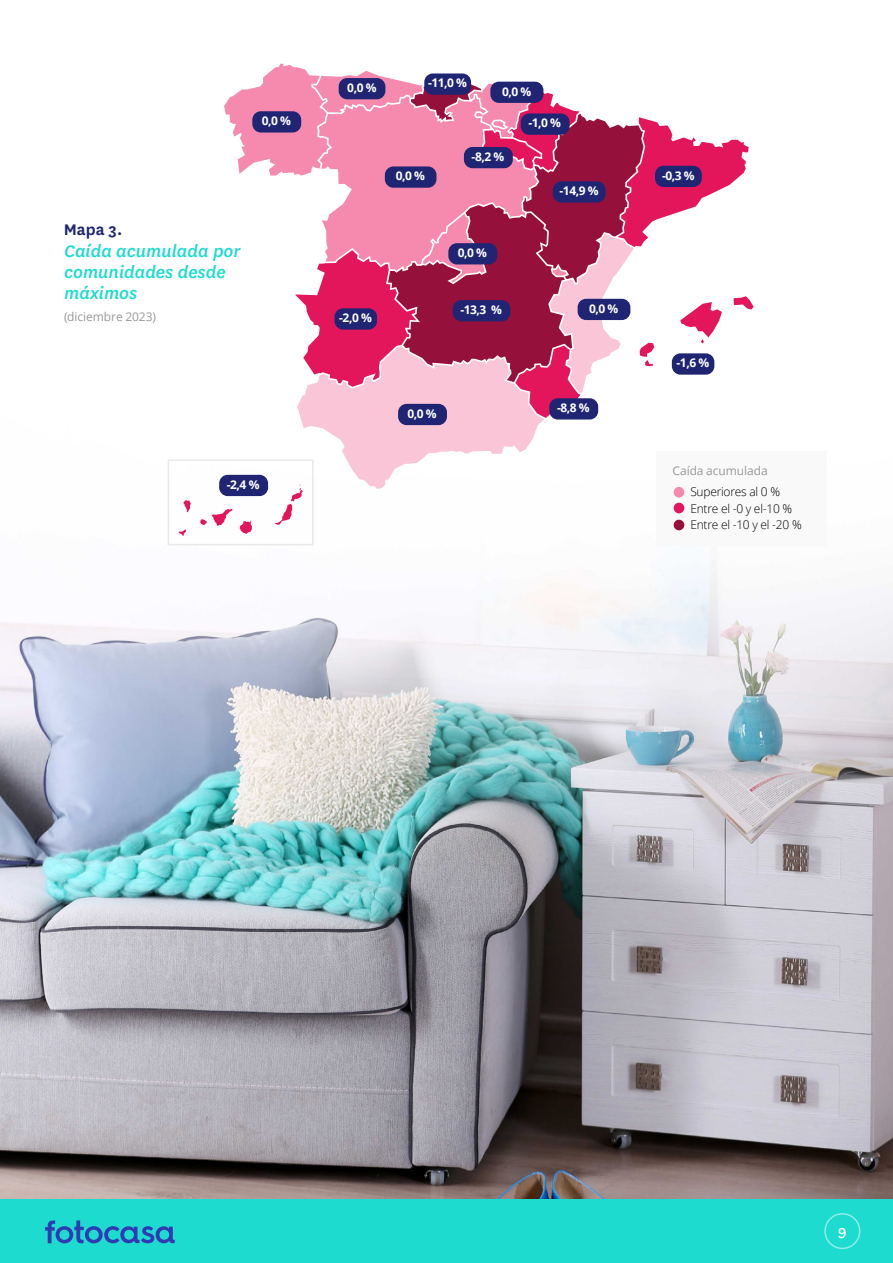
<style>
.page{position:relative;width:893px;height:1263px;background:#fff}
.page>*{position:absolute;margin:0;border:0;box-sizing:border-box;transform-origin:0 0}
.Subtitulo_gráfico_mapa{font:italic 500 19.5px/21px "National";color:#1edbcf}
.Título_gráfico_mapa{font:600 18px "National";color:#1f2573}
.t1{font:500 16.5px "National";color:#fff}
.Datos-blancos{font:700 12px "Open Sans";color:#fff}
.Leyenda_-_Cuadro{font:300 12px "Open Sans";letter-spacing:-.02em;color:#000}
.Mini_datos{font:12px "Open Sans";letter-spacing:-.005em;color:#9a999a}
</style>
<div class="page">
<img style="left:0;top:63px;width:893px;height:1136px">
<div style="left:0;top:1199px;width:893px;height:64px;background:#1edbcf"></div>
<svg style="left:45px;top:1220px;width:130px;height:23px"></svg>
<div style="left:824px;top:1213px;width:36px;height:36px;border:2px solid #8eede7;border-radius:50%"></div>
<div style="left:168px;top:460px;width:146px;height:85px;border:2px solid #eae9ea"></div>
<svg style="left:179px;top:64px;width:575px;height:472px"></svg>
<div style="left:219px;top:475px;width:49px;height:21px;background:#1f2573;border-radius:9px"></div>
<div style="left:398px;top:404px;width:49px;height:21px;background:#1f2573;border-radius:9px"></div>
<div style="left:553px;top:181px;width:52px;height:22px;background:#1f2573;border-radius:9px"></div>
<div style="left:339px;top:78px;width:46px;height:21px;background:#1f2573;border-radius:9px"></div>
<div style="left:672px;top:353px;width:42px;height:22px;background:#1f2573;border-radius:9px"></div>
<div style="left:424px;top:73px;width:47px;height:22px;background:#1f2573;border-radius:9px"></div>
<div style="left:385px;top:166px;width:51px;height:22px;background:#1f2573;border-radius:9px"></div>
<div style="left:453px;top:300px;width:57px;height:21px;background:#1f2573;border-radius:9px"></div>
<div style="left:655px;top:166px;width:47px;height:21px;background:#1f2573;border-radius:9px"></div>
<div style="left:578px;top:299px;width:52px;height:21px;background:#1f2573;border-radius:9px"></div>
<div style="left:334px;top:308px;width:43px;height:22px;background:#1f2573;border-radius:9px"></div>
<div style="left:252px;top:111px;width:49px;height:22px;background:#1f2573;border-radius:9px"></div>
<div style="left:549px;top:398px;width:49px;height:21px;background:#1f2573;border-radius:9px"></div>
<div style="left:490px;top:82px;width:53px;height:21px;background:#1f2573;border-radius:9px"></div>
<div style="left:521px;top:113px;width:49px;height:22px;background:#1f2573;border-radius:9px"></div>
<div style="left:448px;top:243px;width:49px;height:21px;background:#1f2573;border-radius:9px"></div>
<div style="left:464px;top:147px;width:49px;height:21px;background:#1f2573;border-radius:9px"></div>
<div style="left:657px;top:451px;width:170px;height:94px;background:#f9f9f9"></div>
<div style="left:674px;top:520px;width:10px;height:10px;background:#96103c;border-radius:50%"></div>
<div style="left:674px;top:503px;width:10px;height:10px;background:#e3165b;border-radius:50%"></div>
<div style="left:674px;top:487px;width:10px;height:10px;background:#f58aae;border-radius:50%"></div>
<p class="Datos-blancos" style="left:262px;top:112px;width:31px">0,0 %</p>
<p class="Título_gráfico_mapa" style="left:64px;top:217px;width:60px">Mapa 3.</p>
<p class="Subtitulo_gráfico_mapa" style="left:64px;top:240px;width:178px">Caída acumulada por comunidades desde máximos</p>
<p class="Mini_datos" style="left:64px;top:308px;width:93px">(diciembre 2023)</p>
<p class="Datos-blancos" style="left:227px;top:476px;width:34px">-2,4 %</p>
<p class="Datos-blancos" style="left:347px;top:79px;width:31px">0,0 %</p>
<p class="Datos-blancos" style="left:428px;top:75px;width:40px">-11,0 %</p>
<p class="Datos-blancos" style="left:502px;top:83px;width:31px">0,0 %</p>
<p class="Datos-blancos" style="left:528px;top:115px;width:34px">-1,0 %</p>
<p class="Datos-blancos" style="left:396px;top:168px;width:31px">0,0 %</p>
<p class="Datos-blancos" style="left:472px;top:148px;width:34px">-8,2 %</p>
<p class="Datos-blancos" style="left:560px;top:182px;width:40px">-14,9 %</p>
<p class="Datos-blancos" style="left:339px;top:309px;width:34px">-2,0 %</p>
<p class="Datos-blancos" style="left:458px;top:244px;width:31px">0,0 %</p>
<p class="Datos-blancos" style="left:460px;top:301px;width:43px">-13,3 %</p>
<p class="Datos-blancos" style="left:589px;top:300px;width:31px">0,0 %</p>
<p class="Datos-blancos" style="left:407px;top:405px;width:31px">0,0 %</p>
<p class="Datos-blancos" style="left:557px;top:399px;width:34px">-8,8 %</p>
<p class="Datos-blancos" style="left:662px;top:167px;width:34px">-0,3 %</p>
<p class="Datos-blancos" style="left:677px;top:354px;width:34px">-1,6 %</p>
<p class="Mini_datos" style="left:672px;top:462px;width:97px">Caída acumulada</p>
<p class="Leyenda_-_Cuadro" style="left:690px;top:483px;width:91px">Superiores al 0 %</p>
<p class="Leyenda_-_Cuadro" style="left:690px;top:500px;width:103px">Entre el -0 y el-10 %</p>
<p class="Leyenda_-_Cuadro" style="left:690px;top:516px;width:113px">Entre el -10 y el -20 %</p>
<h3 class="t1" style="left:838px;top:1220px;width:10px">9</h3>
</div>
